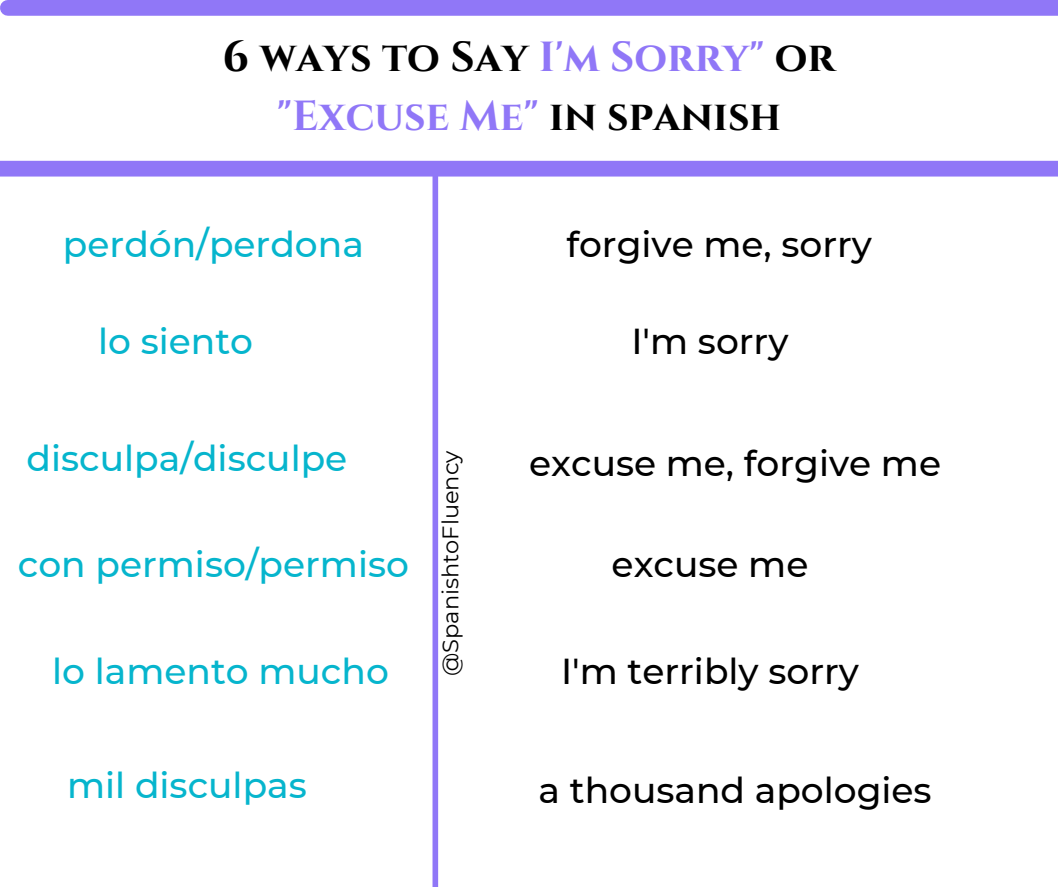
<style>
.page{position:relative;width:1058px;height:887px;background:#fff}
.page>*{position:absolute;margin:0;border:0;box-sizing:border-box;transform-origin:0 0}
.t1{font:700 42px/58.5px "Cinzel";color:#000;text-align:center}
.t2{font:500 36px "Montserrat";color:#06b5cd}
.t3{font:500 36px "Montserrat";color:#000}
.t4{font:22.5px "Montserrat";color:#000}
.s1{color:#9077f7}
</style>
<div class="page">
<div style="left:0;top:161px;width:1058px;height:15px;background:#9077f7"></div>
<div style="left:432px;top:171px;width:6px;height:715px;background:#9077f7"></div>
<div style="left:8px;top:0;width:1050px;height:16px;background:#9077f7"></div>
<p class="t1" style="left:223px;top:30px;width:614px">6 ways to Say <span class="s1">I'm Sorry"</span> or <span class="s1">"Excuse Me"</span> in spanish</p>
<p class="t2" style="left:63px;top:222px;width:302px">perdón/perdona</p>
<p class="t2" style="left:98px;top:319px;width:156px">lo siento</p>
<p class="t2" style="left:27px;top:436px;width:322px">disculpa/disculpe</p>
<p class="t2" style="left:18px;top:542px;width:392px">con permiso/permiso</p>
<p class="t2" style="left:52px;top:648px;width:338px">lo lamento mucho</p>
<p class="t4" style="left:436px;top:676px;width:228px;rotate:-90deg">@SpanishtoFluency</p>
<p class="t3" style="left:566px;top:222px;width:307px">forgive me, sorry</p>
<p class="t3" style="left:631px;top:319px;width:158px">I'm sorry</p>
<p class="t3" style="left:529px;top:441px;width:413px">excuse me, forgive me</p>
<p class="t3" style="left:611px;top:542px;width:198px">excuse me</p>
<p class="t3" style="left:561px;top:648px;width:299px">I'm terribly sorry</p>
<p class="t2" style="left:67px;top:763px;width:241px">mil disculpas</p>
<p class="t3" style="left:538px;top:768px;width:394px">a thousand apologies</p>
</div>
